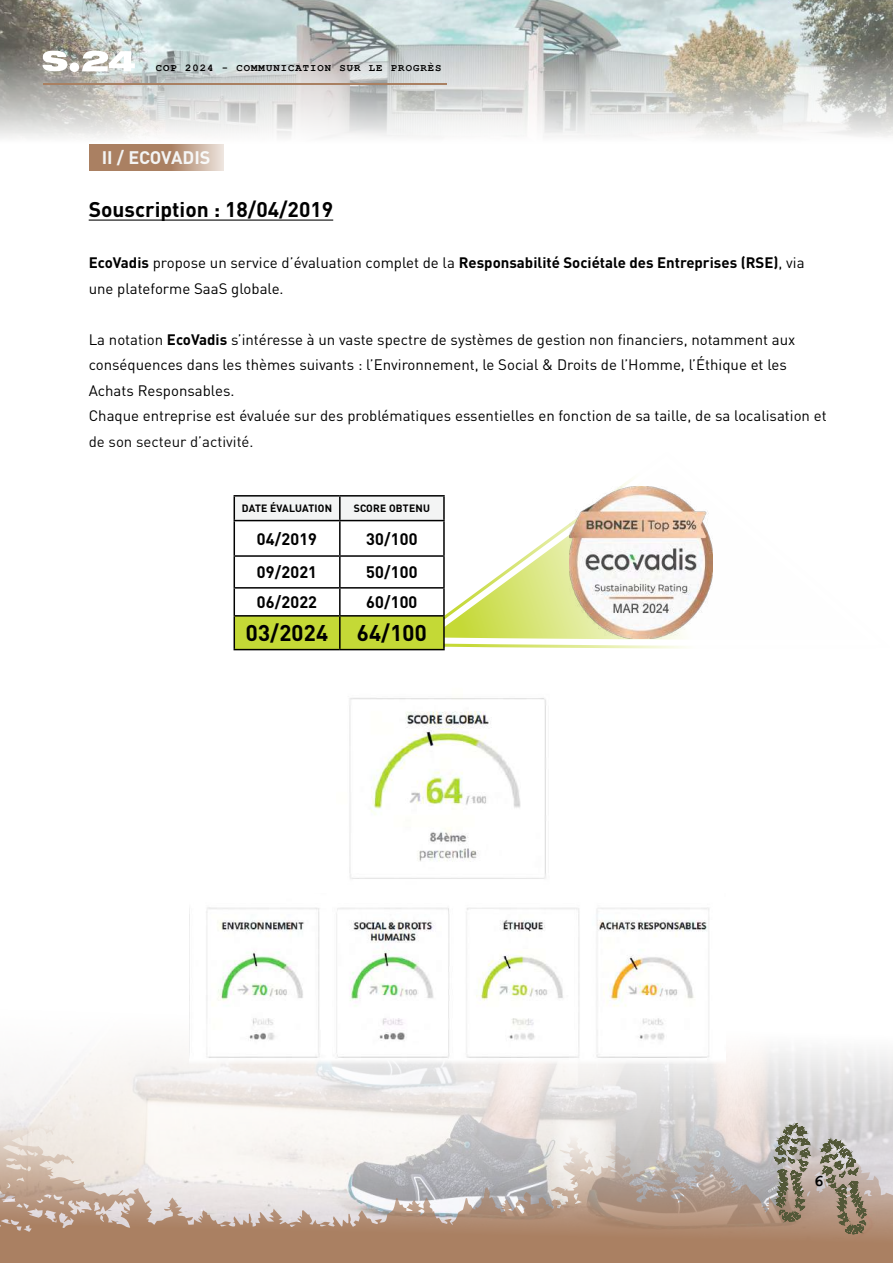
<style>
.page{position:relative;width:893px;height:1263px;background:#fff}
.page>*{position:absolute;margin:0;border:0;box-sizing:border-box;transform-origin:0 0}
.t1{font:700 22.5px "DIN Pro";color:#000}
.t2{font:700 21px "DIN Pro";color:#000}
.t3{font:700 18px "DIN Pro";color:#f3f4f4}
.t4{font:700 16.5px "DIN Pro";color:#000}
.t5{font:700 16.5px "Courier New";color:#000}
.t6{font:15px/25.5px "DIN Pro";color:#000}
.t7{font:700 10.5px "Courier New";letter-spacing:.1em;color:#000}
.t8{font:700 10.5px "DIN Pro";letter-spacing:-.035em;color:#000}
.s1{font-weight:700}
</style>
<div class="page">
<img style="left:0;top:0;width:893px;height:221px">
<svg style="left:432px;top:478px;width:281px;height:170px"></svg>
<hr style="left:89px;top:220px;width:244px;height:1px;background:#000">
<img style="left:569px;top:486px;width:143px;height:153px">
<img style="left:190px;top:904px;width:536px;height:179px">
<img style="left:337px;top:688px;width:226px;height:224px">
<hr style="left:234px;top:495px;width:106px;height:2px;background:#000">
<svg style="left:234px;top:496px;width:209px;height:24px"></svg>
<hr style="left:340px;top:495px;width:105px;height:2px;background:#000">
<hr style="left:339px;top:497px;width:2px;height:23px;background:#000">
<hr style="left:443px;top:497px;width:2px;height:23px;background:#000">
<hr style="left:234px;top:520px;width:106px;height:1px;background:#000">
<hr style="left:234px;top:521px;width:1px;height:34px;background:#000">
<hr style="left:340px;top:520px;width:105px;height:1px;background:#000">
<hr style="left:339px;top:521px;width:2px;height:34px;background:#000">
<hr style="left:443px;top:521px;width:2px;height:34px;background:#000">
<hr style="left:234px;top:555px;width:106px;height:2px;background:#000">
<hr style="left:234px;top:557px;width:1px;height:30px;background:#000">
<hr style="left:340px;top:555px;width:105px;height:2px;background:#000">
<hr style="left:339px;top:557px;width:2px;height:30px;background:#000">
<hr style="left:443px;top:557px;width:2px;height:30px;background:#000">
<hr style="left:234px;top:587px;width:106px;height:2px;background:#000">
<svg style="left:234px;top:589px;width:209px;height:60px"></svg>
<hr style="left:340px;top:587px;width:105px;height:2px;background:#000">
<hr style="left:339px;top:589px;width:2px;height:26px;background:#000">
<hr style="left:443px;top:589px;width:2px;height:26px;background:#000">
<hr style="left:234px;top:615px;width:106px;height:2px;background:#000">
<hr style="left:234px;top:617px;width:1px;height:32px;background:#000">
<hr style="left:340px;top:615px;width:105px;height:2px;background:#000">
<hr style="left:339px;top:617px;width:2px;height:32px;background:#000">
<hr style="left:443px;top:617px;width:2px;height:32px;background:#000">
<hr style="left:234px;top:649px;width:106px;height:1px;background:#000">
<hr style="left:340px;top:649px;width:105px;height:1px;background:#000">
<svg style="left:89px;top:144px;width:135px;height:26px;background:#b7947a"></svg>
<svg style="left:0;top:1083px;width:893px;height:180px"></svg>
<hr style="left:43px;top:83px;width:403px;height:1px;background:#a98062">
<svg style="left:42px;top:50px;width:26px;height:21px"></svg>
<div style="left:70px;top:62px;width:9px;height:10px;background:#fff;border-radius:50%"></div>
<svg style="left:82px;top:50px;width:53px;height:21px"></svg>
<svg style="left:821px;top:1138px;width:45px;height:99px;background:#9e9281"></svg>
<svg style="left:774px;top:1123px;width:36px;height:98px;background:#948e7e"></svg>
<p class="t7" style="left:156px;top:61px;width:287px">COP 2024 - COMMUNICATION SUR LE PROGRÈS</p>
<p class="t3" style="left:102px;top:145px;width:110px">II / ECOVADIS</p>
<h2 class="t2" style="left:89px;top:195px;width:246px">Souscription : 18/04/2019</h2>
<p class="t6" style="left:89px;top:249px;width:717px"><span class="s1">EcoVadis</span> propose un service d’évaluation complet de la <span class="s1">Responsabilité Sociétale des Entreprises (RSE)</span>, via une plateforme SaaS globale.</p>
<p class="t6" style="left:89px;top:326px;width:739px">La notation <span class="s1">EcoVadis</span> s’intéresse à un vaste spectre de systèmes de gestion non financiers, notamment aux conséquences dans les thèmes suivants : l’Environnement, le Social &amp; Droits de l’Homme, l’Éthique et les Achats Responsables.<br>Chaque entreprise est évaluée sur des problématiques essentielles en fonction de sa taille, de sa localisation et de son secteur d’activité.</p>
<p class="t8" style="left:242px;top:501px;width:92px">DATE ÉVALUATION</p>
<p class="t8" style="left:354px;top:501px;width:78px">SCORE OBTENU</p>
<p class="t4" style="left:257px;top:527px;width:62px">04/2019</p>
<p class="t4" style="left:366px;top:527px;width:53px">30/100</p>
<p class="t4" style="left:257px;top:561px;width:62px">09/2021</p>
<p class="t4" style="left:366px;top:561px;width:53px">50/100</p>
<p class="t4" style="left:257px;top:591px;width:62px">06/2022</p>
<p class="t4" style="left:366px;top:591px;width:53px">60/100</p>
<h1 class="t1" style="left:246px;top:618px;width:183px">03/2024 64/100</h1>
<p class="t5" style="left:814px;top:1171px;width:11px">6</p>
</div>
